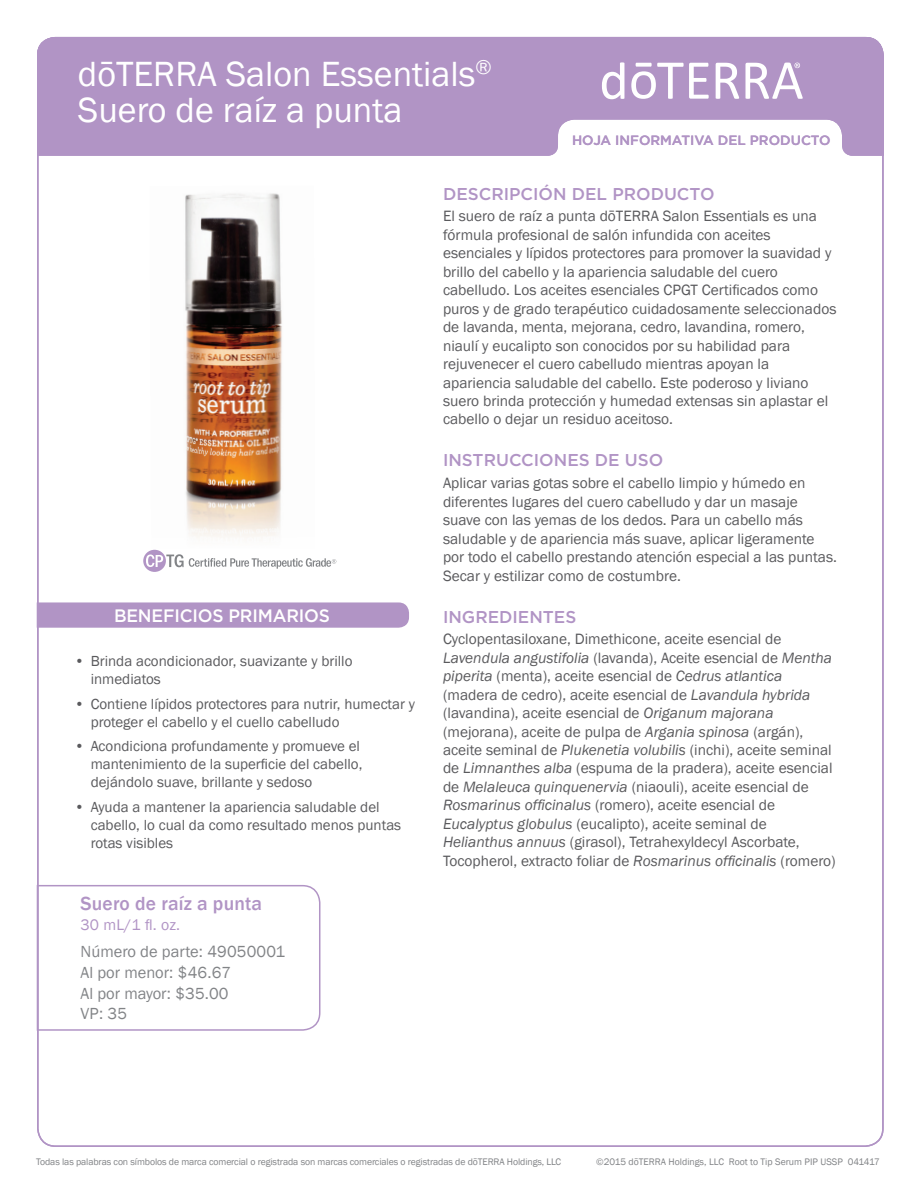
<style>
.page{position:relative;width:918px;height:1188px;background:#fff}
.page>*{position:absolute;margin:0;border:0;box-sizing:border-box;transform-origin:0 0}
.Main_H1_SP_2-line{font:36px "Franklin Gothic";color:#fff}
.t1{font:500 19.5px "Franklin Gothic";letter-spacing:.01em;color:#b194c5}
.t2{font:500 18px "Gotham";letter-spacing:-.01em;color:#fff}
.Purple_Headers_SP{font:500 17.1px "Gotham";color:#b194c5}
.t3{font:16.5px/20.5px "Franklin Gothic";color:#828487}
.t4{font:15.75px "Franklin Gothic";color:#b194c5}
.Body_SP{font:15.3px/18.5px "Franklin Gothic";color:#5a5a5d}
.t5{font:15px/18px "Franklin Gothic";color:#5a5a5d}
.t6{font:500 13.5px "Gotham";color:#b194c5}
.t7{font:9.75px "Franklin Gothic";letter-spacing:-.01em;color:#808285}
.s1{font-style:italic}
</style>
<div class="page">
<svg style="left:143px;top:550px;width:193px;height:22px"></svg>
<svg style="left:37px;top:37px;width:847px;height:119px;background:#b99fcb"></svg>
<svg style="left:716px;top:63px;width:23px;height:36px"></svg>
<svg style="left:631px;top:63px;width:78px;height:36px"></svg>
<svg style="left:602px;top:62px;width:22px;height:37px"></svg>
<svg style="left:746px;top:63px;width:57px;height:36px"></svg>
<img style="left:185px;top:193px;width:97px;height:345px">
<svg style="left:37px;top:602px;width:372px;height:26px;background:#b397c6"></svg>
<svg style="left:36px;top:884px;width:285px;height:147px"></svg>
<p class="Main_H1_SP_2-line" style="left:78px;top:51px;width:415px">dōTERRA Salon Essentials<sup>®</sup></p>
<p class="Main_H1_SP_2-line" style="left:78px;top:87px;width:326px">Suero de raíz a punta</p>
<p class="t6" style="left:572px;top:131px;width:260px">HOJA INFORMATIVA DEL PRODUCTO</p>
<p class="t2" style="left:114px;top:604px;width:217px">BENEFICIOS PRIMARIOS</p>
<p class="t5" style="left:91px;top:652px;width:263px;text-indent:-16px">• Brinda acondicionador, suavizante y brillo inmediatos</p>
<p class="t5" style="left:91px;top:695px;width:326px;text-indent:-16px">• Contiene lípidos protectores para nutrir, humectar y proteger el cabello y el cuello cabelludo</p>
<p class="t5" style="left:91px;top:738px;width:273px;text-indent:-16px">• Acondiciona profundamente y promueve el mantenimiento de la superficie del cabello, dejándolo suave, brillante y sedoso</p>
<p class="t5" style="left:91px;top:799px;width:312px;text-indent:-16px">• Ayuda a mantener la apariencia saludable del cabello, lo cual da como resultado menos puntas rotas visibles</p>
<p class="t1" style="left:81px;top:892px;width:183px">Suero de raíz a punta</p>
<p class="t4" style="left:81px;top:915px;width:101px">30 mL/1 fl. oz.</p>
<p class="t3" style="left:81px;top:942px;width:206px">Número de parte: 49050001<br>Al por menor: $46.67<br>Al por mayor: $35.00<br>VP: 35</p>
<p class="Purple_Headers_SP" style="left:443px;top:182px;width:273px">DESCRIPCIÓN DEL PRODUCTO</p>
<p class="Body_SP" style="left:443px;top:207px;width:395px">El suero de raíz a punta dōTERRA Salon Essentials es una fórmula profesional de salón infundida con aceites esenciales y lípidos protectores para promover la suavidad y brillo del cabello y la apariencia saludable del cuero cabelludo. Los aceites esenciales CPGT Certificados como puros y de grado terapéutico cuidadosamente seleccionados de lavanda, menta, mejorana, cedro, lavandina, romero, niaulí y eucalipto son conocidos por su habilidad para rejuvenecer el cuero cabelludo mientras apoyan la apariencia saludable del cabello. Este poderoso y liviano suero brinda protección y humedad extensas sin aplastar el cabello o dejar un residuo aceitoso.</p>
<p class="Purple_Headers_SP" style="left:443px;top:449px;width:222px">INSTRUCCIONES DE USO</p>
<p class="Body_SP" style="left:443px;top:474px;width:395px">Aplicar varias gotas sobre el cabello limpio y húmedo en diferentes lugares del cuero cabelludo y dar un masaje suave con las yemas de los dedos. Para un cabello más saludable y de apariencia más suave, aplicar ligeramente por todo el cabello prestando atención especial a las puntas.<br>Secar y estilizar como de costumbre.</p>
<p class="Purple_Headers_SP" style="left:443px;top:605px;width:135px">INGREDIENTES</p>
<p class="Body_SP" style="left:443px;top:630px;width:394px">Cyclopentasiloxane, Dimethicone, aceite esencial de <span class="s1">Lavendula angustifolia</span> (lavanda), Aceite esencial de <span class="s1">Mentha piperita</span> (menta), aceite esencial de <span class="s1">Cedrus atlantica </span>(madera de cedro), aceite esencial de <span class="s1">Lavandula hybrida </span>(lavandina), aceite esencial de <span class="s1">Origanum majorana </span>(mejorana), aceite de pulpa de <span class="s1">Argania spinosa</span> (argán), aceite seminal de <span class="s1">Plukenetia volubilis</span> (inchi), aceite seminal de <span class="s1">Limnanthes alba</span> (espuma de la pradera), aceite esencial de <span class="s1">Melaleuca quinquenervia</span> (niaouli), aceite esencial de <span class="s1">Rosmarinus officinalus</span> (romero), aceite esencial de <span class="s1">Eucalyptus globulus</span> (eucalipto), aceite seminal de <span class="s1">Helianthus annuus</span> (girasol), Tetrahexyldecyl Ascorbate, Tocopherol, extracto foliar de <span class="s1">Rosmarinus officinalis</span> (romero)</p>
<p class="t7" style="left:36px;top:1156px;width:527px">Todas las palabras con símbolos de marca comercial o registrada son marcas comerciales o registradas de dōTERRA Holdings, LLC</p>
<p class="t7" style="left:596px;top:1156px;width:285px">©2015 dōTERRA Holdings, LLC Root to Tip Serum PIP USSP 041417</p>
</div>
